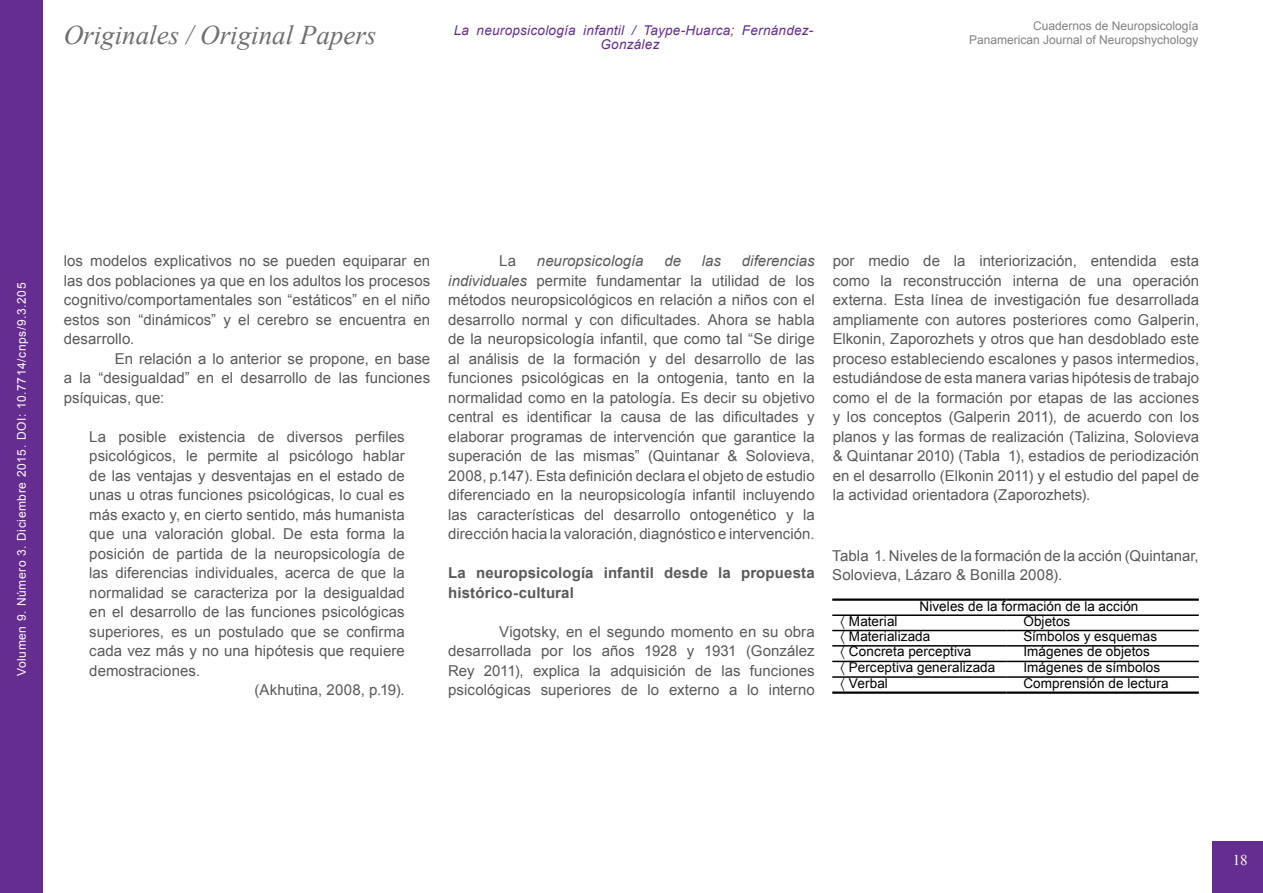
<style>
.page{position:relative;width:1263px;height:893px;background:#fff}
.page>*{position:absolute;margin:0;border:0;box-sizing:border-box;transform-origin:0 0}
.t1{font:italic 27px "Times New Roman";color:#6d6e71}
.t2{font:15px/19.5px "Arial";letter-spacing:.005em;color:#58595b;text-align:justify}
.t3{font:700 15px/19.5px "Arial";letter-spacing:.01em;color:#58595b}
.t4{font:italic 15px "Arial";color:#58595b}
.t5{font:15px "Times New Roman";color:#fff}
.t6{font:13.5px "Arial";letter-spacing:.005em;color:#000}
.t7{font:italic 13.5px/13.5px "Arial";letter-spacing:.02em;color:#662d91;text-align:center}
.t8{font:12px "Arial";color:#808285}
.t9{font:12px "Arial";letter-spacing:.05em;color:#fff}
.s1{font-style:italic}
</style>
<div class="page">
<div style="left:0;top:0;width:43px;height:893px;background:#662d91"></div>
<div style="left:1212px;top:841px;width:51px;height:52px;background:#662d91"></div>
<hr style="left:832px;top:598px;width:175px;height:3px;background:#000">
<hr style="left:1007px;top:598px;width:192px;height:3px;background:#000">
<hr style="left:832px;top:614px;width:175px;height:2px;background:#000">
<hr style="left:1007px;top:614px;width:192px;height:2px;background:#000">
<hr style="left:832px;top:630px;width:175px;height:1px;background:#000">
<hr style="left:1007px;top:630px;width:192px;height:1px;background:#000">
<hr style="left:832px;top:645px;width:175px;height:2px;background:#000">
<hr style="left:1007px;top:645px;width:192px;height:2px;background:#000">
<hr style="left:832px;top:661px;width:175px;height:1px;background:#000">
<hr style="left:1007px;top:661px;width:192px;height:1px;background:#000">
<hr style="left:832px;top:676px;width:175px;height:2px;background:#000">
<hr style="left:1007px;top:676px;width:192px;height:2px;background:#000">
<hr style="left:832px;top:691px;width:175px;height:3px;background:#000">
<hr style="left:1007px;top:691px;width:192px;height:3px;background:#000">
<svg style="left:841px;top:629px;width:3px;height:49px"></svg>
<p class="t8" style="left:1033px;top:18px;width:167px">Cuadernos de Neuropsicología</p>
<p class="t7" style="left:454px;top:24px;width:361px">La neuropsicología infantil / Taype-Huarca; Fernández-<br>González</p>
<h1 class="t1" style="left:64px;top:17px;width:314px">Originales / Original Papers</h1>
<p class="t8" style="left:969px;top:32px;width:231px">Panamerican Journal of Neuropshychology</p>
<p class="t9" style="left:14px;top:676px;width:395px;rotate:-90deg">Volumen 9. Número 3. Diciembre 2015. DOI: 10.7714/cnps/9.3.205</p>
<p class="t2" style="left:64px;top:251px;width:368px">los modelos explicativos no se pueden equiparar en las dos poblaciones ya que en los adultos los procesos cognitivo/comportamentales son “estáticos” en el niño estos son “dinámicos” y el cerebro se encuentra en desarrollo.</p>
<p class="t2" style="left:64px;top:349px;width:368px;text-indent:51px">En relación a lo anterior se propone, en base a la “desigualdad” en el desarrollo de las funciones psíquicas, que:</p>
<p class="t2" style="left:89px;top:427px;width:317px">La posible existencia de diversos perfiles</p>
<p class="t2" style="left:89px;top:446px;width:317px">psicológicos, le permite al psicólogo hablar</p>
<p class="t2" style="left:89px;top:466px;width:317px">de las ventajas y desventajas en el estado de</p>
<p class="t2" style="left:89px;top:485px;width:317px">unas u otras funciones psicológicas, lo cual es</p>
<p class="t2" style="left:89px;top:505px;width:317px">más exacto y, en cierto sentido, más humanista</p>
<p class="t2" style="left:89px;top:524px;width:317px">que una valoración global. De esta forma la</p>
<p class="t2" style="left:89px;top:544px;width:317px">posición de partida de la neuropsicología de</p>
<p class="t2" style="left:89px;top:563px;width:317px">las diferencias individuales, acerca de que la</p>
<p class="t2" style="left:89px;top:583px;width:317px">normalidad se caracteriza por la desigualdad</p>
<p class="t2" style="left:89px;top:602px;width:317px">en el desarrollo de las funciones psicológicas</p>
<p class="t2" style="left:89px;top:622px;width:317px">superiores, es un postulado que se confirma</p>
<p class="t2" style="left:89px;top:641px;width:317px">cada vez más y no una hipótesis que requiere</p>
<p class="t2" style="left:89px;top:661px;width:112px">demostraciones.</p>
<p class="t2" style="left:255px;top:680px;width:152px">(Akhutina, 2008, p.19).</p>
<p class="t2" style="left:448px;top:251px;width:368px;text-indent:294px"><span class="s1">diferencias individuales</span> permite fundamentar la utilidad de los métodos neuropsicológicos en relación a niños con el desarrollo normal y con dificultades. Ahora se habla de la neuropsicología infantil, que como tal “Se dirige al análisis de la formación y del desarrollo de las funciones psicológicas en la ontogenia, tanto en la normalidad como en la patología. Es decir su objetivo central es identificar la causa de las dificultades y elaborar programas de intervención que garantice la superación de las mismas” (Quintanar &amp; Solovieva, 2008, p.147). Esta definición declara el objeto de estudio diferenciado en la neuropsicología infantil incluyendo las características del desarrollo ontogenético y la dirección hacia la valoración, diagnóstico e intervención.</p>
<p class="t3" style="left:448px;top:563px;width:368px">La neuropsicología infantil desde la propuesta histórico-cultural</p>
<p class="t2" style="left:448px;top:622px;width:368px;text-indent:51px">Vigotsky, en el segundo momento en su obra desarrollada por los años 1928 y 1931 (González Rey 2011), explica la adquisición de las funciones psicológicas superiores de lo externo a lo interno</p>
<p class="t2" style="left:499px;top:251px;width:18px">La</p>
<p class="t4" style="left:537px;top:251px;width:108px">neuropsicología</p>
<p class="t4" style="left:664px;top:251px;width:18px">de</p>
<p class="t4" style="left:702px;top:251px;width:21px">las</p>
<p class="t2" style="left:833px;top:251px;width:368px">por medio de la interiorización, entendida esta como la reconstrucción interna de una operación externa. Esta línea de investigación fue desarrollada ampliamente con autores posteriores como Galperin, Elkonin, Zaporozhets y otros que han desdoblado este proceso estableciendo escalones y pasos intermedios, estudiándose de esta manera varias hipótesis de trabajo como el de la formación por etapas de las acciones y los conceptos (Galperin 2011), de acuerdo con los planos y las formas de realización (Talizina, Solovieva &amp; Quintanar 2010) (Tabla 1), estadios de periodización en el desarrollo (Elkonin 2011) y el estudio del papel de la actividad orientadora (Zaporozhets).</p>
<p class="t2" style="left:832px;top:546px;width:368px">Tabla 1. Niveles de la formación de la acción (Quintanar,<br>Solovieva, Lázaro &amp; Bonilla 2008).</p>
<p class="t6" style="left:920px;top:597px;width:220px">Niveles de la formación de la acción</p>
<p class="t6" style="left:849px;top:612px;width:50px">Material</p>
<p class="t6" style="left:1023px;top:612px;width:49px">Objetos</p>
<p class="t6" style="left:849px;top:627px;width:83px">Materializada</p>
<p class="t6" style="left:1023px;top:627px;width:135px">Símbolos y esquemas</p>
<p class="t6" style="left:849px;top:643px;width:124px">Concreta perceptiva</p>
<p class="t6" style="left:1023px;top:643px;width:128px">Imágenes de objetos</p>
<p class="t6" style="left:849px;top:658px;width:148px">Perceptiva generalizada</p>
<p class="t6" style="left:1023px;top:658px;width:139px">Imágenes de símbolos</p>
<p class="t6" style="left:849px;top:674px;width:41px">Verbal</p>
<p class="t6" style="left:1023px;top:674px;width:147px">Comprensión de lectura</p>
<p class="t5" style="left:1233px;top:850px;width:16px">18</p>
</div>
